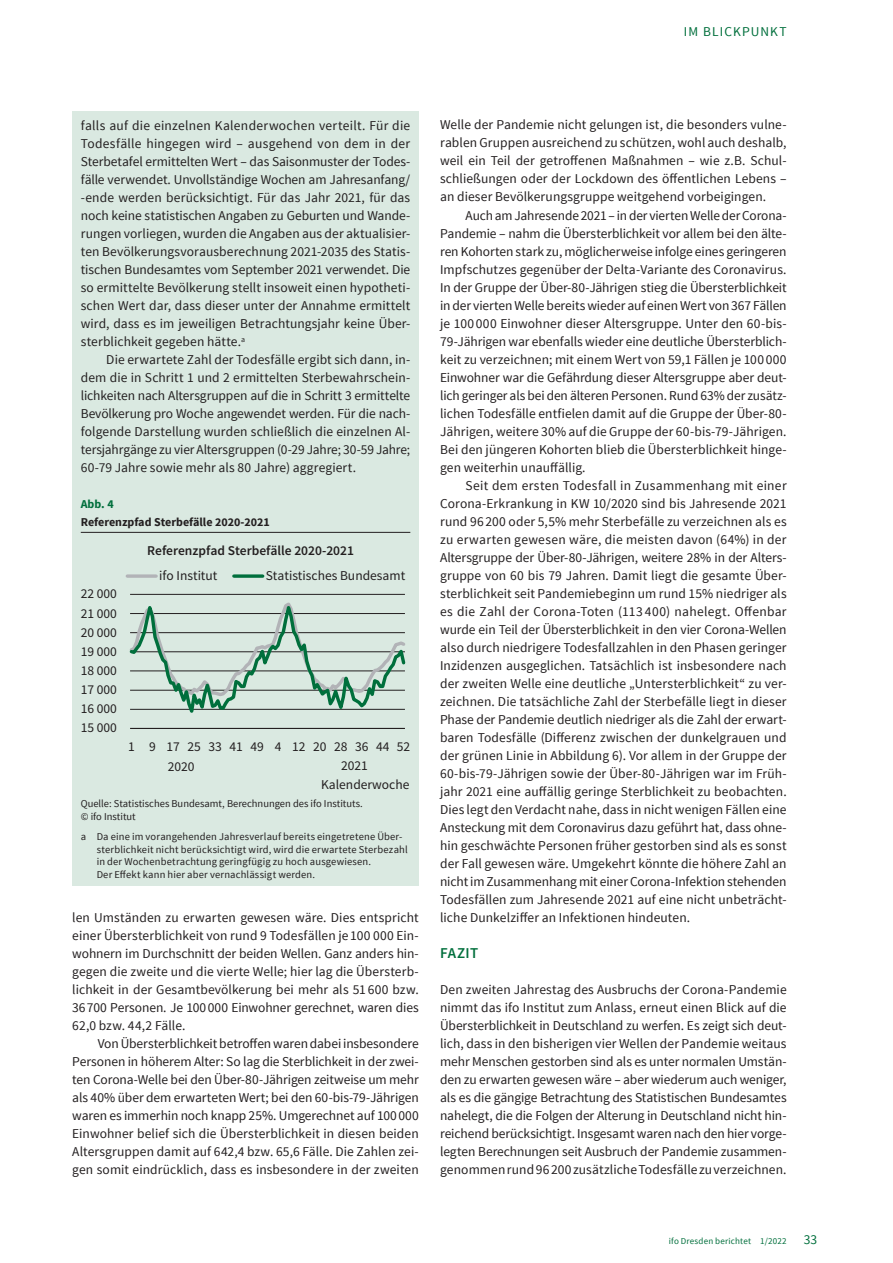
<style>
.page{position:relative;width:893px;height:1263px;background:#fff}
.page>*{position:absolute;margin:0;border:0;box-sizing:border-box;transform-origin:0 0}
.t1{font:600 15px "Source Sans Pro";letter-spacing:.03em;color:#006f3c}
.t2{font:13.5px/18px "Source Sans Pro";letter-spacing:.005em;color:#231f20;text-align:justify}
.t3{font:600 13.5px "Source Sans Pro";color:#231f20}
.t4{font:13.5px "Source Sans Pro";color:#006f3c}
.t5{font:700 12px "Source Sans Pro";color:#231f20}
.t6{font:700 12px "Source Sans Pro";color:#006f3c}
.t7{font:10.5px/12.6px "Source Sans Pro";letter-spacing:.015em;color:#231f20}
.t8{font:9px "Source Sans Pro";letter-spacing:.025em;color:#006f3c}
</style>
<div class="page">
<div style="left:72px;top:112px;width:347px;height:774px;background:#dae9e1"></div>
<hr style="left:81px;top:532px;width:329px;height:1px;background:#231f20">
<hr style="left:130px;top:728px;width:275px;height:1px;background:#231f20">
<svg style="left:129px;top:594px;width:277px;height:119px"></svg>
<svg style="left:127px;top:574px;width:29px;height:4px"></svg>
<svg style="left:234px;top:574px;width:29px;height:4px"></svg>
<p class="t4" style="left:684px;top:23px;width:38px">Im Blickpunkt</p>
<p class="t2" style="left:81px;top:117px;width:331px">falls auf die einzelnen Kalenderwochen verteilt. Für die Todesfälle hingegen wird – ausgehend von dem in der Sterbetafel ermittelten Wert – das Saisonmuster der Todes&shy;fälle verwendet. Unvollständige Wochen am Jahresanfang/ -ende werden berücksichtigt. Für das Jahr 2021, für das noch keine statistischen Angaben zu Geburten und Wande&shy;rungen vorliegen, wurden die Angaben aus der aktualisier&shy;ten Bevölkerungsvorausberechnung 2021-2035 des Statis&shy;tischen Bundesamtes vom September 2021 verwendet. Die so ermittelte Bevölkerung stellt insoweit einen hypotheti&shy;schen Wert dar, dass dieser unter der Annahme ermittelt wird, dass es im jeweiligen Betrachtungsjahr keine Über&shy;sterblichkeit gegeben hätte.<sup>a</sup></p>
<p class="t2" style="left:81px;top:351px;width:331px;text-indent:26px">Die erwartete Zahl der Todesfälle ergibt sich dann, in&shy;dem die in Schritt 1 und 2 ermittelten Sterbewahrschein&shy;lichkeiten nach Altersgruppen auf die in Schritt 3 ermittelte Bevölkerung pro Woche angewendet werden. Für die nach&shy;folgende Darstellung wurden schließlich die einzelnen Al&shy;tersjahrgänge zu vier Altersgruppen (0-29 Jahre; 30-59 Jahre; 60-79 Jahre sowie mehr als 80 Jahre) aggregiert.</p>
<p class="t6" style="left:81px;top:496px;width:34px">Abb. 4</p>
<p class="t5" style="left:81px;top:514px;width:190px">Referenzpfad Sterbefälle 2020-2021</p>
<p class="t2" style="left:81px;top:585px;width:38px">22 000</p>
<p class="t2" style="left:81px;top:604px;width:38px">21 000</p>
<p class="t2" style="left:81px;top:623px;width:38px">20 000</p>
<p class="t2" style="left:81px;top:643px;width:38px">19 000</p>
<p class="t2" style="left:81px;top:662px;width:38px">18 000</p>
<p class="t2" style="left:81px;top:681px;width:38px">17 000</p>
<p class="t2" style="left:81px;top:700px;width:38px">16 000</p>
<p class="t2" style="left:81px;top:719px;width:38px">15 000</p>
<p class="t3" style="left:147px;top:542px;width:208px">Referenzpfad Sterbefälle 2020-2021</p>
<p class="t2" style="left:159px;top:567px;width:60px">ifo Institut</p>
<p class="t2" style="left:266px;top:567px;width:141px">Statistisches Bundesamt</p>
<p class="t2" style="left:128px;top:737px;width:284px">1 9 1725334149 4 122028364452</p>
<p class="t2" style="left:168px;top:758px;width:28px">2020</p>
<p class="t2" style="left:321px;top:757px;width:90px;line-height:19px;text-indent:20px">2021<br>Kalenderwoche</p>
<p class="t7" style="left:81px;top:797px;width:283px">Quelle: Statistisches Bundesamt, Berechnungen des ifo Instituts. © ifo Institut</p>
<p class="t7" style="left:97px;top:830px;width:313px;text-indent:-16px">a Da eine im vorangehenden Jahresverlauf bereits eingetretene Über&shy;sterblichkeit nicht berücksichtigt wird, wird die erwartete Sterbezahl in der Wochenbetrachtung geringfügig zu hoch ausgewiesen.<br>Der Effekt kann hier aber vernachlässigt werden.</p>
<p class="t2" style="left:72px;top:908px;width:348px">len Umständen zu erwarten gewesen wäre. Dies entspricht einer Übersterblichkeit von rund 9 Todesfällen je 100 000 Ein&shy;wohnern im Durchschnitt der beiden Wellen. Ganz anders hin&shy;gegen die zweite und die vierte Welle; hier lag die Übersterb&shy;lichkeit in der Gesamtbevölkerung bei mehr als 51 600 bzw.<br>36700 Personen. Je 100000 Einwohner gerechnet, waren dies 62,0 bzw. 44,2 Fälle.</p>
<p class="t2" style="left:72px;top:1034px;width:348px;text-indent:26px">Von Übersterblichkeit betroffen waren dabei insbesondere Personen in höherem Alter: So lag die Sterblichkeit in der zwei&shy;ten Corona-Welle bei den Über-80-Jährigen zeitweise um mehr als 40% über dem erwarteten Wert; bei den 60-bis-79-Jährigen waren es immerhin noch knapp 25%. Umgerechnet auf 100000<br>Einwohner belief sich die Übersterblichkeit in diesen beiden Altersgruppen damit auf 642,4 bzw. 65,6 Fälle. Die Zahlen zei&shy;gen somit eindrücklich, dass es insbesondere in der zweiten</p>
<p class="t2" style="left:440px;top:116px;width:348px">Welle der Pandemie nicht gelungen ist, die besonders vulne&shy;rablen Gruppen ausreichend zu schützen, wohl auch deshalb, weil ein Teil der getroffenen Maßnahmen – wie z.B. Schul&shy;schließungen oder der Lockdown des öffentlichen Lebens – an dieser Bevölkerungsgruppe weitgehend vorbeigingen.</p>
<p class="t2" style="left:440px;top:206px;width:348px;text-indent:26px">Auch am Jahresende 2021 – in der vierten Welle der Corona-Pandemie – nahm die Übersterblichkeit vor allem bei den älte&shy;ren Kohorten stark zu, möglicherweise infolge eines geringeren Impfschutzes gegenüber der Delta-Variante des Coronavirus.<br>In der Gruppe der Über-80-Jährigen stieg die Übersterblichkeit in der vierten Welle bereits wieder auf einen Wert von 367 Fällen je 100 000 Einwohner dieser Altersgruppe. Unter den 60-bis-79-Jährigen war ebenfalls wieder eine deutliche Übersterblich&shy;keit zu verzeichnen; mit einem Wert von 59,1 Fällen je 100 000<br>Einwohner war die Gefährdung dieser Altersgruppe aber deut&shy;lich geringer als bei den älteren Personen. Rund 63% der zusätz&shy;lichen Todesfälle entfielen damit auf die Gruppe der Über-80- Jährigen, weitere 30% auf die Gruppe der 60-bis-79-Jährigen.<br>Bei den jüngeren Kohorten blieb die Übersterblichkeit hinge&shy;gen weiterhin unauffällig.</p>
<p class="t2" style="left:440px;top:476px;width:348px;text-indent:26px">Seit dem ersten Todesfall in Zusammenhang mit einer Corona-Erkrankung in KW 10/2020 sind bis Jahresende 2021 rund 96 200 oder 5,5% mehr Sterbefälle zu verzeichnen als es zu erwarten gewesen wäre, die meisten davon (64%) in der Altersgruppe der Über-80-Jährigen, weitere 28% in der Alters&shy;gruppe von 60 bis 79 Jahren. Damit liegt die gesamte Über&shy;sterblichkeit seit Pandemiebeginn um rund 15% niedriger als es die Zahl der Corona-Toten (113 400) nahelegt. Offenbar wurde ein Teil der Übersterblichkeit in den vier Corona-Wellen also durch niedrigere Todesfallzahlen in den Phasen geringer Inzidenzen ausgeglichen. Tatsächlich ist insbesondere nach der zweiten Welle eine deutliche „Untersterblichkeit“ zu ver&shy;zeichnen. Die tatsächliche Zahl der Sterbefälle liegt in dieser Phase der Pandemie deutlich niedriger als die Zahl der erwart&shy;baren Todesfälle (Differenz zwischen der dunkelgrauen und der grünen Linie in Abbildung 6). Vor allem in der Gruppe der 60-bis-79-Jährigen sowie der Über-80-Jährigen war im Früh&shy;jahr 2021 eine auffällig geringe Sterblichkeit zu beobachten.<br>Dies legt den Verdacht nahe, dass in nicht wenigen Fällen eine Ansteckung mit dem Coronavirus dazu geführt hat, dass ohne&shy;hin geschwächte Personen früher gestorben sind als es sonst der Fall gewesen wäre. Umgekehrt könnte die höhere Zahl an nicht im Zusammenhang mit einer Corona-Infektion stehenden Todesfällen zum Jahresende 2021 auf eine nicht unbeträcht&shy;liche Dunkelziffer an Infektionen hindeuten.</p>
<p class="t1" style="left:440px;top:943px;width:40px">FAZIT</p>
<p class="t2" style="left:440px;top:980px;width:348px">Den zweiten Jahrestag des Ausbruchs der Corona-Pandemie nimmt das ifo Institut zum Anlass, erneut einen Blick auf die Übersterblichkeit in Deutschland zu werfen. Es zeigt sich deut&shy;lich, dass in den bisherigen vier Wellen der Pandemie weitaus mehr Menschen gestorben sind als es unter normalen Umstän&shy;den zu erwarten gewesen wäre – aber wiederum auch weniger, als es die gängige Betrachtung des Statistischen Bundesamtes nahelegt, die die Folgen der Alterung in Deutschland nicht hin&shy;reichend berücksichtigt. Insgesamt waren nach den hier vorge&shy;legten Berechnungen seit Ausbruch der Pandemie zusammen&shy;genommen rund 96 200 zusätzliche Todesfälle zu verzeichnen.</p>
<p class="t8" style="left:669px;top:1235px;width:119px">ifo Dresden berichtet 1/2022</p>
<p class="t4" style="left:804px;top:1231px;width:15px">33</p>
</div>
